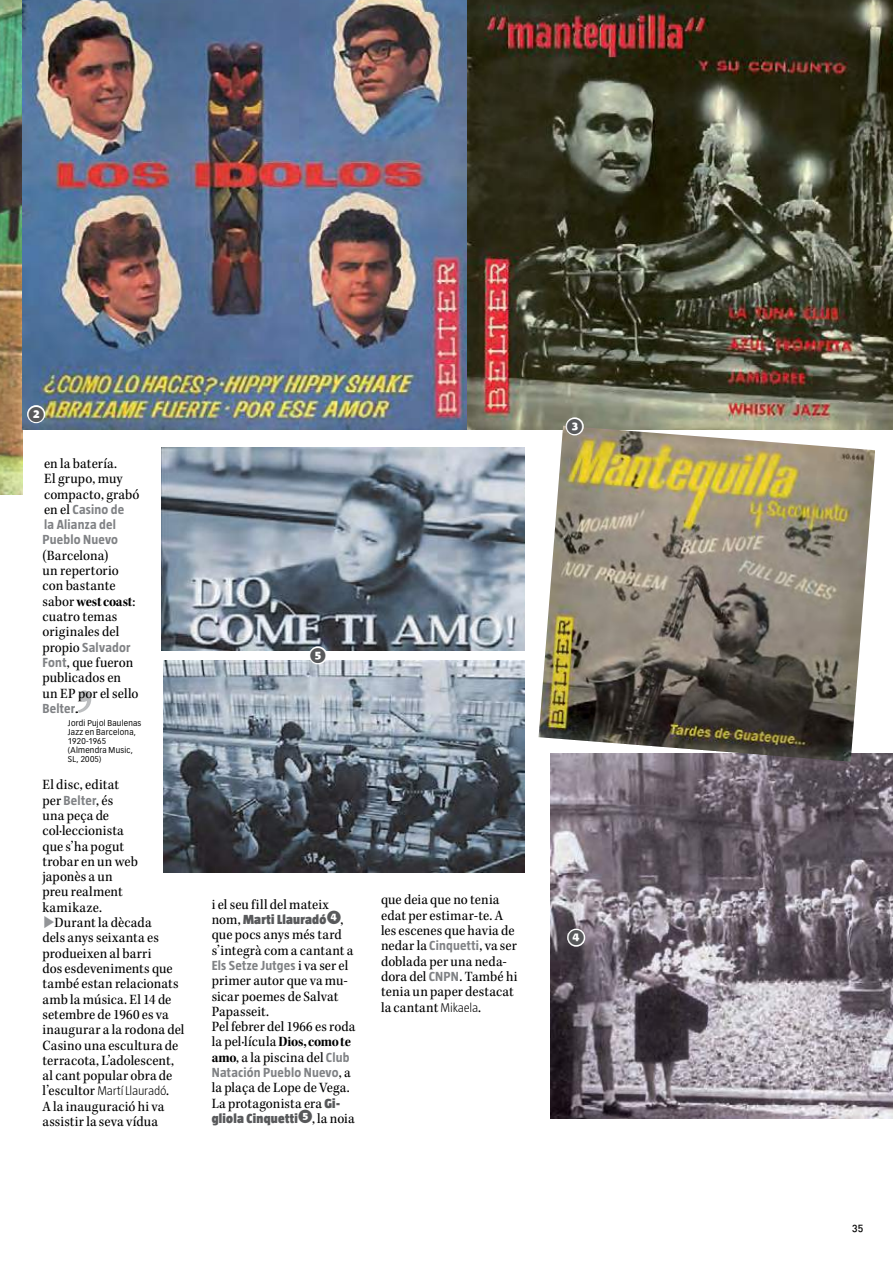
<style>
.page{position:relative;width:893px;height:1263px;background:#fff}
.page>*{position:absolute;margin:0;border:0;box-sizing:border-box;transform-origin:0 0}
.t1{font:700 21px "Fedra Sans Std";color:#58595b}
.t2{font:14.7px/15.3px "Kepler Std Scn";letter-spacing:.01em;color:#000}
.t3{font:14.7px "Kepler Std Bold Scn Subh";letter-spacing:-.015em;color:#000}
.t4{font:700 13.5px/15.3px "Taz";letter-spacing:.015em;color:#808285}
.t5{font:900 13.5px "Taz";letter-spacing:.02em;color:#58595b}
.t6{font:300 12.9px "Taz";letter-spacing:-.015em;color:#000}
.t7{font:10.5px "DIN Medium Alternate";color:#000}
.t8{font:8.25px/9px "Vectora LT Std";letter-spacing:.03em;color:#000;scale:.95 1}
.s1{font-family:"Kepler Std Scn";font-weight:400;font-size:14.7px;color:#000}
.s2{font-family:"Kepler Std Scn"}
.s3{font-family:"Taz";font-weight:700;font-size:13.5px;color:#808285}
.s4{font-family:"Fedra Sans Std";font-weight:700;font-size:18px;color:#939598}
.s5{font-family:"Kepler Std Scn";font-weight:400;font-size:14.7px}
.s6{font-family:"Fedra Sans Std";font-weight:700;font-size:18.75px}
.s7{font-family:"Kepler Std Bold Scn Subh"}
.s8{font-family:"Taz";font-weight:900;font-size:13.5px;color:#58595b}
.s9{font-family:"Taz";font-weight:300;font-size:12.9px}
</style>
<div class="page">
<svg style="left:78px;top:690px;width:13px;height:23px"></svg>
<img style="left:0;top:0;width:23px;height:494px">
<img style="left:23px;top:0;width:870px;height:429px">
<img style="left:550px;top:753px;width:343px;height:365px">
<img style="left:538px;top:426px;width:337px;height:336px">
<img style="left:162px;top:447px;width:363px;height:204px">
<img style="left:163px;top:660px;width:362px;height:213px">
<svg style="left:24px;top:404px;width:23px;height:21px"></svg>
<svg style="left:564px;top:416px;width:21px;height:21px"></svg>
<svg style="left:565px;top:923px;width:22px;height:25px"></svg>
<svg style="left:307px;top:645px;width:22px;height:21px"></svg>
<h1 class="t1" style="left:27px;top:401px;width:19px">➋</h1>
<p class="t2" style="left:44px;top:456px;width:97px">en la batería.<br>El grupo, muy compacto, grabó</p>
<p class="t4" style="left:42px;top:501px;width:83px"><span class="s1">en el</span> Casino de la Alianza del<br>Pueblo Nuevo</p>
<p class="t2" style="left:42px;top:548px;width:78px">(Barcelona) un repertorio con bastante</p>
<p class="t3" style="left:42px;top:593px;width:94px"><span class="s2">sabor</span> west coast<span class="s2">:</span></p>
<p class="t2" style="left:42px;top:609px;width:78px">cuatro temas originales del</p>
<p class="t4" style="left:42px;top:639px;width:90px"><span class="s1">propio</span> Salvador</p>
<p class="t2" style="left:42px;top:655px;width:97px"><span class="s3">Font</span>, que fueron publicados en un EP por el sello</p>
<p class="t4" style="left:42px;top:700px;width:37px">Belter<span class="s1">.</span></p>
<p class="t8" style="left:68px;top:719px;width:79px">Jordi Pujol Baulenas<br>Jazz en Barcelona,<br>1920-1965 (Almendra Music,<br>SL, 2005)</p>
<p class="t2" style="left:42px;top:777px;width:144px">El disc, editat<br>per <span class="s3">Belter</span>, és<br>una peça de col·leccionista<br>que s’ha pogut<br>trobar en un web japonès a un<br>preu realment kamikaze.<br><span class="s4">▶</span>Durant la dècada<br>dels anys seixanta es produeixen al barri<br>dos esdeveniments que també estan relacionats amb la música. El 14 de setembre de 1960 es va inaugurar a la rodona del<br>Casino una escultura de terracota, L’adolescent, al cant popular obra de</p>
<p class="t6" style="left:42px;top:1084px;width:128px"><span class="s5">l’escultor</span> Martí Llauradó<span class="s5">.</span></p>
<p class="t2" style="left:42px;top:1099px;width:124px">A la inauguració hi va assistir la seva vídua</p>
<h1 class="t1" style="left:309px;top:642px;width:19px">➎</h1>
<p class="t2" style="left:212px;top:897px;width:119px">i el seu fill del mateix</p>
<p class="t5" style="left:212px;top:912px;width:133px"><span class="s1">nom,</span> Marti Llauradó<span class="s6">➍</span><span class="s1">,</span></p>
<p class="t2" style="left:212px;top:927px;width:143px">que pocs anys més tard s’integrà com a cantant a</p>
<p class="t4" style="left:212px;top:957px;width:138px">Els Setze Jutges <span class="s1">i va ser el</span></p>
<p class="t2" style="left:212px;top:973px;width:145px">primer autor que va mu&shy;sicar poemes de Salvat<br>Papasseit.<br>Pel febrer del 1966 es roda la pel·lícula <span class="s7">Dios, como te amo</span>, a la piscina del <span class="s3">Club</span></p>
<p class="t4" style="left:212px;top:1064px;width:140px">Natación Pueblo Nuevo<span class="s1">, a</span></p>
<p class="t2" style="left:212px;top:1080px;width:139px">la plaça de Lope de Vega.<br>La protagonista era <span class="s8">Gi-</span></p>
<p class="t5" style="left:212px;top:1111px;width:144px">gliola Cinquetti<span class="s6">➎</span><span class="s1">, la noia</span></p>
<p class="t2" style="left:381px;top:892px;width:138px">que deia que no tenia edat per estimar-te. A les escenes que havia de nedar la <span class="s3">Cinquetti</span>, va ser doblada per una neda&shy;dora del <span class="s3">CNPN</span>. També hi tenia un paper destacat la cantant <span class="s9">Mikaela</span>.</p>
<h1 class="t1" style="left:566px;top:413px;width:19px">➌</h1>
<h1 class="t1" style="left:567px;top:924px;width:19px">➍</h1>
<p class="t7" style="left:852px;top:1220px;width:13px">35</p>
</div>
